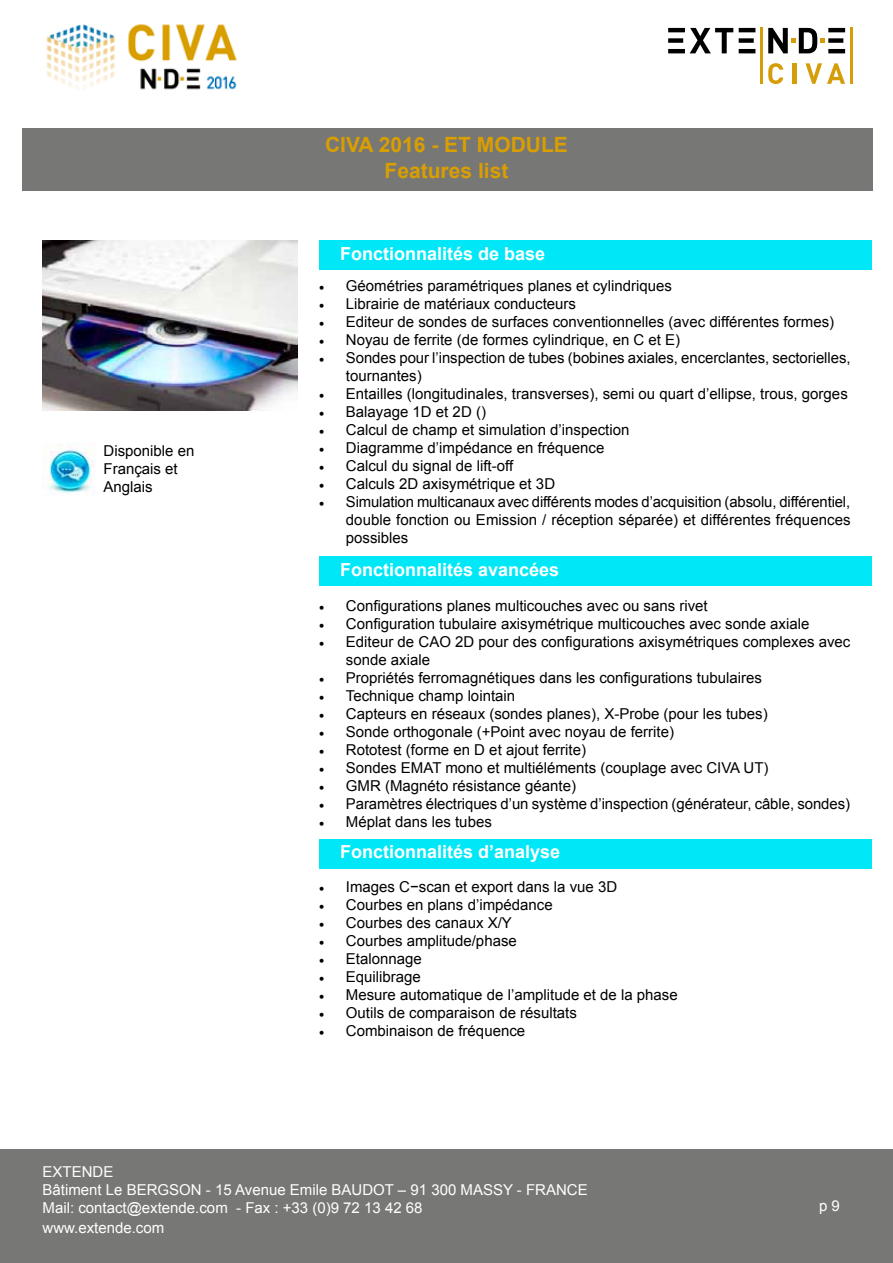
<style>
.page{position:relative;width:893px;height:1263px;background:#fff}
.page>*{position:absolute;margin:0;border:0;box-sizing:border-box;transform-origin:0 0}
.t1{font:700 21px/25.2px "Arial";color:#d99e00;text-align:center}
.t2{font:700 18px "Arial";color:#fff}
.t3{font:15px/18px "Arial";color:#000}
.t4{font:15px/18px "Arial";color:#fff}
.s1{font-family:"Minion Pro"}
</style>
<div class="page">
<div style="left:0;top:1149px;width:893px;height:114px;background:#777776"></div>
<div style="left:22px;top:128px;width:850px;height:63px;background:#777776"></div>
<img style="left:43px;top:240px;width:255px;height:171px">
<div style="left:319px;top:240px;width:553px;height:30px;background:#00e8f7"></div>
<img style="left:47px;top:443px;width:48px;height:51px">
<img style="left:46px;top:24px;width:191px;height:66px">
<svg style="left:768px;top:63px;width:15px;height:21px"></svg>
<hr style="left:793px;top:63px;width:4px;height:21px;background:#d59d08">
<svg style="left:805px;top:63px;width:40px;height:21px"></svg>
<hr style="left:828px;top:28px;width:17px;height:4px;background:#000">
<div style="left:828px;top:38px;width:15px;height:5px;background:#000"></div>
<hr style="left:828px;top:49px;width:17px;height:4px;background:#000">
<hr style="left:668px;top:28px;width:17px;height:4px;background:#000">
<div style="left:668px;top:38px;width:15px;height:5px;background:#000"></div>
<hr style="left:668px;top:49px;width:17px;height:4px;background:#000">
<svg style="left:690px;top:28px;width:43px;height:25px"></svg>
<hr style="left:739px;top:28px;width:16px;height:4px;background:#000">
<div style="left:739px;top:38px;width:15px;height:5px;background:#000"></div>
<hr style="left:739px;top:49px;width:16px;height:4px;background:#000">
<hr style="left:761px;top:28px;width:2px;height:56px;background:#d59d08">
<hr style="left:850px;top:28px;width:3px;height:56px;background:#d59d08">
<svg style="left:768px;top:28px;width:57px;height:25px"></svg>
<div style="left:319px;top:556px;width:553px;height:30px;background:#00e8f7"></div>
<div style="left:319px;top:839px;width:553px;height:30px;background:#00e8f7"></div>
<h1 class="t1" style="left:325px;top:133px;width:244px">CIVA 2016 - ET MODULE<br>Features list</h1>
<p class="t3" style="left:104px;top:442px;width:92px;text-indent:-27px">• Disponible en<br>Français et<br>Anglais</p>
<p class="t2" style="left:340px;top:242px;width:207px">Fonctionnalités de base</p>
<p class="t3" style="left:319px;top:277px;width:354px"><span class="s1">•</span> Géométries paramétriques planes et cylindriques</p>
<p class="t3" style="left:319px;top:295px;width:259px"><span class="s1">•</span> Librairie de matériaux conducteurs</p>
<p class="t3" style="left:319px;top:313px;width:517px"><span class="s1">•</span> Editeur de sondes de surfaces conventionnelles (avec différentes formes)</p>
<p class="t3" style="left:319px;top:331px;width:363px"><span class="s1">•</span> Noyau de ferrite (de formes cylindrique, en C et E)</p>
<p class="t3" style="left:346px;top:349px;width:506px;text-indent:-27px"><span class="s1">•</span> Sondes pour l’inspection de tubes (bobines axiales, encerclantes, sectorielles, tournantes)</p>
<p class="t3" style="left:319px;top:385px;width:530px"><span class="s1">•</span> Entailles (longitudinales, transverses), semi ou quart d’ellipse, trous, gorges</p>
<p class="t3" style="left:319px;top:403px;width:169px"><span class="s1">•</span> Balayage 1D et 2D ()</p>
<p class="t3" style="left:319px;top:421px;width:312px"><span class="s1">•</span> Calcul de champ et simulation d’inspection</p>
<p class="t3" style="left:319px;top:439px;width:287px"><span class="s1">•</span> Diagramme d’impédance en fréquence</p>
<p class="t3" style="left:319px;top:457px;width:196px"><span class="s1">•</span> Calcul du signal de lift-off</p>
<p class="t3" style="left:319px;top:475px;width:238px"><span class="s1">•</span> Calculs 2D axisymétrique et 3D</p>
<p class="t3" style="left:346px;top:493px;width:506px;text-align:justify;text-indent:-27px"><span class="s1">•</span> Simulation multicanaux avec différents modes d’acquisition (absolu, différentiel, double fonction ou Emission / réception séparée) et différentes fréquences possibles</p>
<p class="t2" style="left:340px;top:557px;width:221px">Fonctionnalités avancées</p>
<p class="t3" style="left:319px;top:596px;width:390px"><span class="s1">•</span> Configurations planes multicouches avec ou sans rivet</p>
<p class="t3" style="left:319px;top:614px;width:492px"><span class="s1">•</span> Configuration tubulaire axisymétrique multicouches avec sonde axiale</p>
<p class="t3" style="left:346px;top:632px;width:506px;text-indent:-27px"><span class="s1">•</span> Editeur de CAO 2D pour des configurations axisymétriques complexes avec sonde axiale</p>
<p class="t3" style="left:319px;top:668px;width:445px"><span class="s1">•</span> Propriétés ferromagnétiques dans les configurations tubulaires</p>
<p class="t3" style="left:319px;top:686px;width:198px"><span class="s1">•</span> Technique champ lointain</p>
<p class="t3" style="left:319px;top:704px;width:450px"><span class="s1">•</span> Capteurs en réseaux (sondes planes), X-Probe (pour les tubes)</p>
<p class="t3" style="left:319px;top:722px;width:357px"><span class="s1">•</span> Sonde orthogonale (+Point avec noyau de ferrite)</p>
<p class="t3" style="left:319px;top:740px;width:269px"><span class="s1">•</span> Rototest (forme en D et ajout ferrite)</p>
<p class="t3" style="left:319px;top:758px;width:451px"><span class="s1">•</span> Sondes EMAT mono et multiéléments (couplage avec CIVA UT)</p>
<p class="t3" style="left:319px;top:776px;width:259px"><span class="s1">•</span> GMR (Magnéto résistance géante)</p>
<p class="t3" style="left:319px;top:794px;width:533px"><span class="s1">•</span> Paramètres électriques d’un système d’inspection (générateur, câble, sondes)</p>
<p class="t3" style="left:319px;top:812px;width:174px"><span class="s1">•</span> Méplat dans les tubes</p>
<p class="t2" style="left:340px;top:840px;width:222px">Fonctionnalités d’analyse</p>
<p class="t3" style="left:319px;top:878px;width:300px"><span class="s1">•</span> Images C−scan et export dans la vue 3D</p>
<p class="t3" style="left:319px;top:896px;width:235px"><span class="s1">•</span> Courbes en plans d’impédance</p>
<p class="t3" style="left:319px;top:914px;width:194px"><span class="s1">•</span> Courbes des canaux X/Y</p>
<p class="t3" style="left:319px;top:932px;width:199px"><span class="s1">•</span> Courbes amplitude/phase</p>
<p class="t3" style="left:319px;top:950px;width:104px"><span class="s1">•</span> Etalonnage</p>
<p class="t3" style="left:319px;top:968px;width:104px"><span class="s1">•</span> Equilibrage</p>
<p class="t3" style="left:319px;top:986px;width:360px"><span class="s1">•</span> Mesure automatique de l’amplitude et de la phase</p>
<p class="t3" style="left:319px;top:1004px;width:259px"><span class="s1">•</span> Outils de comparaison de résultats</p>
<p class="t3" style="left:319px;top:1022px;width:208px"><span class="s1">•</span> Combinaison de fréquence</p>
<p class="t4" style="left:43px;top:1163px;width:547px">EXTENDE<br>Bâtiment Le BERGSON - 15 Avenue Emile BAUDOT – 91 300 MASSY - FRANCE<br>Mail: contact@extende.com - Fax : +33 (0)9 72 13 42 68</p>
<p class="t4" style="left:43px;top:1219px;width:123px">www.extende.com</p>
<p class="t4" style="left:819px;top:1197px;width:22px">p 9</p>
</div>
